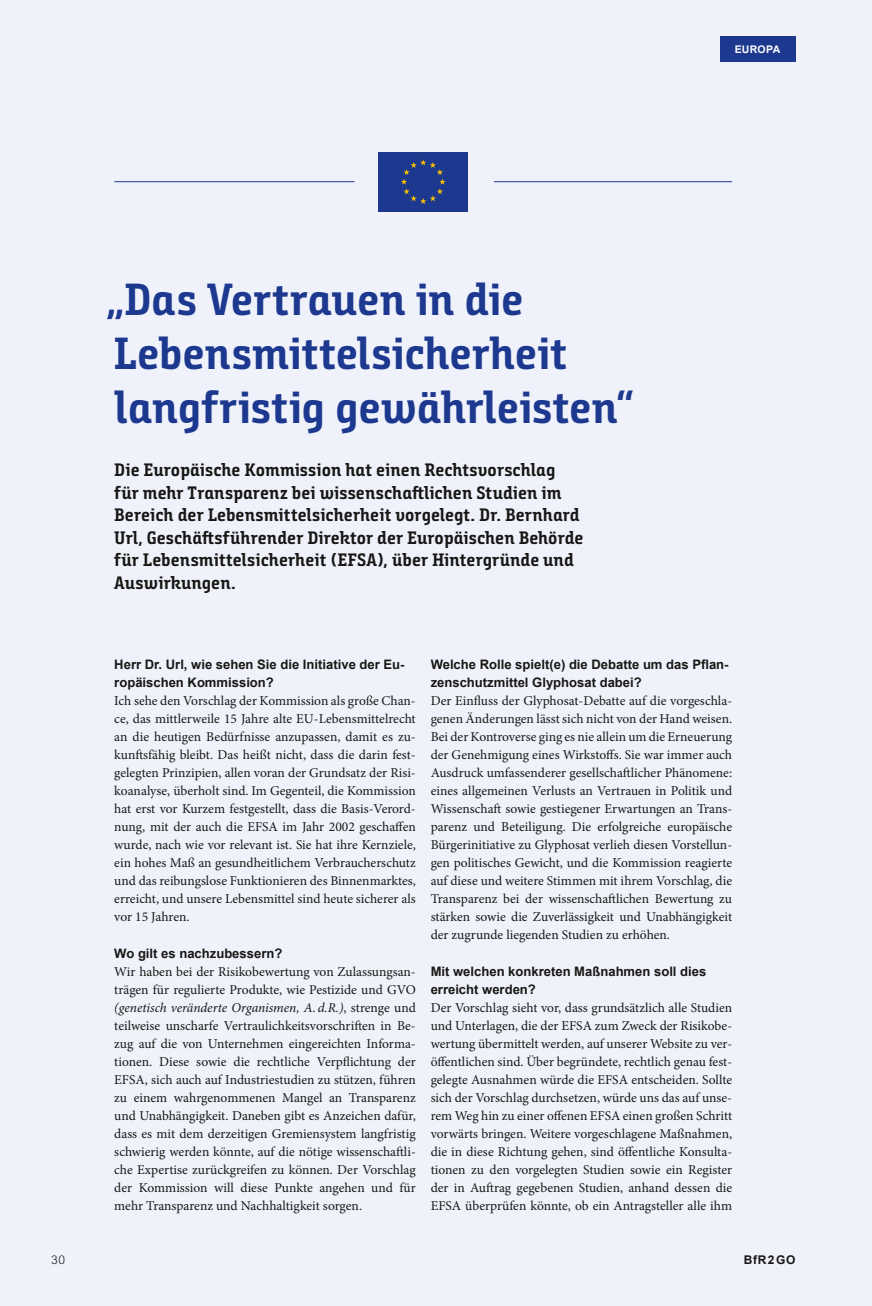
<style>
.page{position:relative;width:872px;height:1306px;background:#fff}
.page>*{position:absolute;margin:0;border:0;box-sizing:border-box;transform-origin:0 0}
.t1{font:45px/54px "Bunday Slab Bold Up";color:#1c388f}
.t2{font:18px/22.5px "Bunday Slab Bold Up";letter-spacing:.005em;color:#181716}
.t3{font:13.5px/18px "Minion Pro";color:#181716;text-align:justify}
.t4{font:700 13.05px/18px "Arial";color:#181716}
.t5{font:700 12px "Arial";color:#181716}
.t6{font:300 12px "Arial";color:#181716}
.t7{font:700 10.5px "Arial";letter-spacing:.025em;color:#fff}
.s1{font-style:italic}
</style>
<div class="page">
<div style="left:0;top:0;width:872px;height:1305px;background:#eff2fa"></div>
<div style="left:378px;top:152px;width:90px;height:59px;background:#1c388f"></div>
<svg style="left:401px;top:159px;width:44px;height:45px"></svg>
<div style="left:719px;top:37px;width:76px;height:25px;background:#1c388f"></div>
<hr style="left:114px;top:181px;width:240px;height:1px;background:#1c388f">
<hr style="left:494px;top:181px;width:238px;height:1px;background:#1c388f">
<h1 class="t1" style="left:105px;top:272px;width:532px">„Das Vertrauen in die<br>Lebensmittelsicherheit langfristig gewährleisten“</h1>
<p class="t2" style="left:114px;top:459px;width:470px">Die Europäische Kommission hat einen Rechtsvorschlag für mehr Transparenz bei wissenschaftlichen Studien im Bereich der Lebensmittelsicherheit vorgelegt. Dr. Bernhard Url, Geschäftsführender Direktor der Europäischen Behörde für Lebensmittelsicherheit (EFSA), über Hintergründe und Auswirkungen.</p>
<p class="t7" style="left:734px;top:43px;width:47px">EUROPA</p>
<p class="t4" style="left:114px;top:656px;width:292px">Herr Dr. Url, wie sehen Sie die Initiative der Eu&shy;ropäischen Kommission?</p>
<p class="t3" style="left:114px;top:692px;width:303px">Ich sehe den Vorschlag der Kommission als große Chan&shy;ce, das mittlerweile 15 Jahre alte EU-Lebensmittelrecht an die heutigen Bedürfnisse anzupassen, damit es zu&shy;kunftsfähig bleibt. Das heißt nicht, dass die darin fest&shy;gelegten Prinzipien, allen voran der Grundsatz der Risi&shy;koanalyse, überholt sind. Im Gegenteil, die Kommission hat erst vor Kurzem festgestellt, dass die Basis-Verord&shy;nung, mit der auch die EFSA im Jahr 2002 geschaffen wurde, nach wie vor relevant ist. Sie hat ihre Kernziele, ein hohes Maß an gesundheitlichem Verbraucherschutz und das reibungslose Funktionieren des Binnenmarktes, erreicht, und unsere Lebensmittel sind heute sicherer als vor 15 Jahren.</p>
<p class="t4" style="left:114px;top:944px;width:170px">Wo gilt es nachzubessern?</p>
<p class="t3" style="left:114px;top:962px;width:303px">Wir haben bei der Risikobewertung von Zulassungsan&shy;trägen für regulierte Produkte, wie Pestizide und GVO <span class="s1">(genetisch veränderte Organismen, A.d.R.)</span>, strenge und teilweise unscharfe Vertraulichkeitsvorschriften in Be&shy;zug auf die von Unternehmen eingereichten Informa&shy;tionen. Diese sowie die rechtliche Verpflichtung der EFSA, sich auch auf Industriestudien zu stützen, führen zu einem wahrgenommenen Mangel an Transparenz und Unabhängigkeit. Daneben gibt es Anzeichen dafür, dass es mit dem derzeitigen Gremiensystem langfristig schwierig werden könnte, auf die nötige wissenschaftli&shy;che Expertise zurückgreifen zu können. Der Vorschlag der Kommission will diese Punkte angehen und für mehr Transparenz und Nachhaltigkeit sorgen.</p>
<p class="t4" style="left:431px;top:656px;width:299px">Welche Rolle spielt(e) die Debatte um das Pflan&shy;zenschutzmittel Glyphosat dabei?</p>
<p class="t3" style="left:431px;top:692px;width:303px">Der Einfluss der Glyphosat-Debatte auf die vorgeschla&shy;genen Änderungen lässt sich nicht von der Hand weisen.<br>Bei der Kontroverse ging es nie allein um die Erneuerung der Genehmigung eines Wirkstoffs. Sie war immer auch Ausdruck umfassenderer gesellschaftlicher Phänomene: eines allgemeinen Verlusts an Vertrauen in Politik und Wissenschaft sowie gestiegener Erwartungen an Trans&shy;parenz und Beteiligung. Die erfolgreiche europäische Bürgerinitiative zu Glyphosat verlieh diesen Vorstellun&shy;gen politisches Gewicht, und die Kommission reagierte auf diese und weitere Stimmen mit ihrem Vorschlag, die Transparenz bei der wissenschaftlichen Bewertung zu stärken sowie die Zuverlässigkeit und Unabhängigkeit der zugrunde liegenden Studien zu erhöhen.</p>
<p class="t4" style="left:431px;top:962px;width:277px">Mit welchen konkreten Maßnahmen soll dies erreicht werden?</p>
<p class="t3" style="left:431px;top:998px;width:303px">Der Vorschlag sieht vor, dass grundsätzlich alle Studien und Unterlagen, die der EFSA zum Zweck der Risikobe&shy;wertung übermittelt werden, auf unserer Website zu ver&shy;öffentlichen sind. Über begründete, rechtlich genau fest&shy;gelegte Ausnahmen würde die EFSA entscheiden. Sollte sich der Vorschlag durchsetzen, würde uns das auf unse&shy;rem Weg hin zu einer offenen EFSA einen großen Schritt vorwärts bringen. Weitere vorgeschlagene Maßnahmen, die in diese Richtung gehen, sind öffentliche Konsulta&shy;tionen zu den vorgelegten Studien sowie ein Register der in Auftrag gegebenen Studien, anhand dessen die EFSA überprüfen könnte, ob ein Antragsteller alle ihm</p>
<p class="t6" style="left:51px;top:1252px;width:15px">30</p>
<p class="t5" style="left:744px;top:1251px;width:53px">BfR 2 GO</p>
</div>
